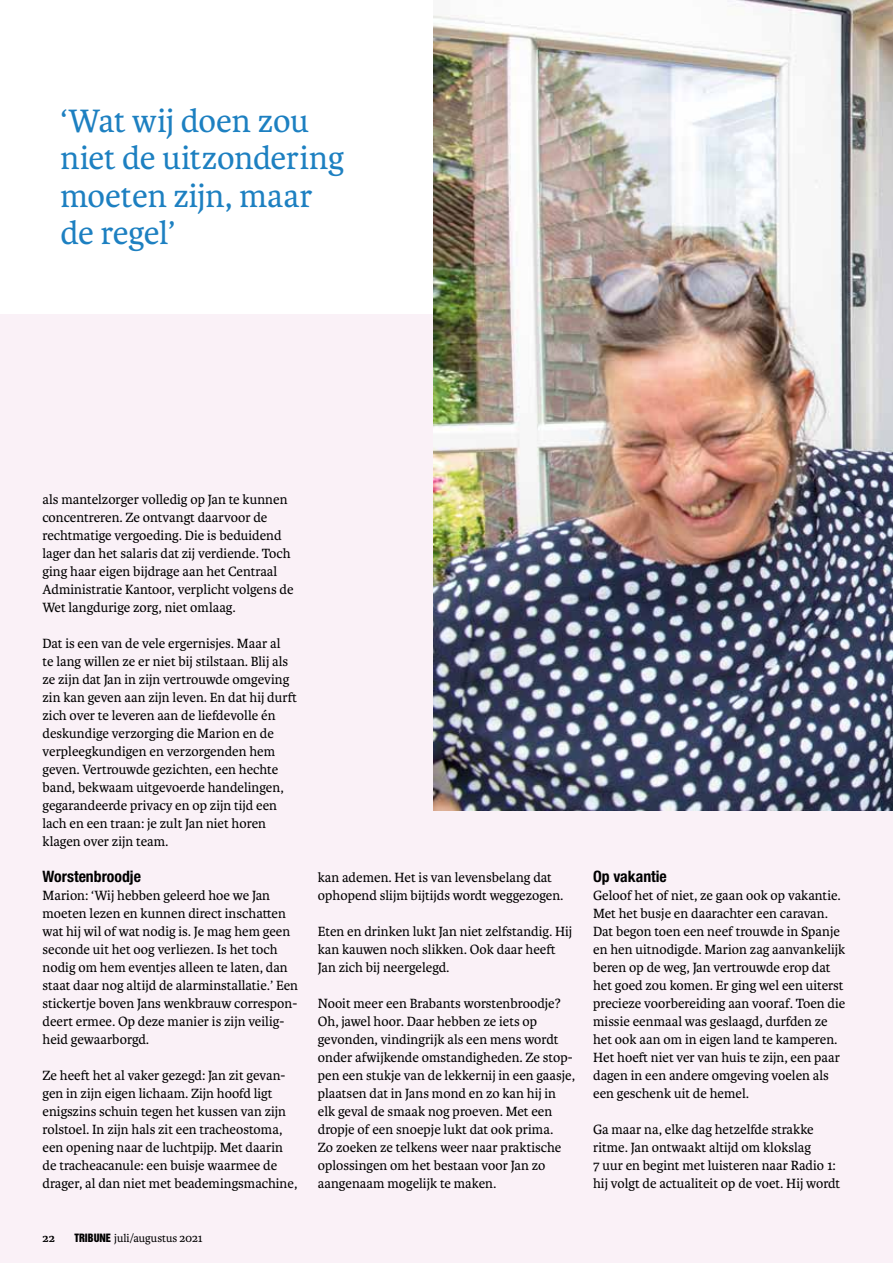
<style>
.page{position:relative;width:893px;height:1263px;background:#fff}
.page>*{position:absolute;margin:0;border:0;box-sizing:border-box;transform-origin:0 0}
.t1{font:34.5px/37.5px "Karmina";letter-spacing:-.005em;color:#1d80c1}
.t2{font:700 condensed 15.75px "Helvetica Neue LT Std";color:#000}
.t3{font:14.25px/18px "Karmina";color:#000}
.t4{font:12px "Karmina";color:#000}
.t5{font:700 12px "Karmina";color:#000}
.s1{font-family:"Helvetica Inserat LT Std";font-size:10.5px}
</style>
<div class="page">
<div style="left:0;top:315px;width:893px;height:948px;background:#faf1f7"></div>
<img style="left:434px;top:0;width:459px;height:810px">
<h1 class="t1" style="left:61px;top:102px;width:285px">‘Wat wij doen zou niet de uitzondering moeten zijn, maar de regel’</h1>
<p class="t3" style="left:43px;top:491px;width:253px">als mantelzorger volledig op Jan te kunnen concentreren. Ze ontvangt daarvoor de rechtmatige vergoeding. Die is beduidend lager dan het salaris dat zij verdiende. Toch ging haar eigen bijdrage aan het Centraal Administratie Kantoor, verplicht volgens de Wet langdurige zorg, niet omlaag.</p>
<p class="t3" style="left:43px;top:635px;width:256px">Dat is een van de vele ergernisjes. Maar al<br>te lang willen ze er niet bij stilstaan. Blij als ze zijn dat Jan in zijn vertrouwde omgeving zin kan geven aan zijn leven. En dat hij durft zich over te leveren aan de liefdevolle én deskundige verzorging die Marion en de verpleegkundigen en verzorgenden hem geven. Vertrouwde gezichten, een hechte band, bekwaam uitgevoerde handelingen, gegarandeerde privacy en op zijn tijd een lach en een traan: je zult Jan niet horen klagen over zijn team.</p>
<p class="t2" style="left:43px;top:867px;width:100px">Worstenbroodje</p>
<p class="t3" style="left:43px;top:887px;width:257px">Marion: ‘Wij hebben geleerd hoe we Jan moeten lezen en kunnen direct inschatten wat hij wil of wat nodig is. Je mag hem geen seconde uit het oog verliezen. Is het toch nodig om hem eventjes alleen te laten, dan staat daar nog altijd de alarminstallatie.’ Een stickertje boven Jans wenkbrauw correspon&shy;deert ermee. Op deze manier is zijn veilig&shy;heid gewaarborgd.</p>
<p class="t3" style="left:43px;top:1067px;width:256px">Ze heeft het al vaker gezegd: Jan zit gevan&shy;gen in zijn eigen lichaam. Zijn hoofd ligt enigszins schuin tegen het kussen van zijn rolstoel. In zijn hals zit een tracheostoma, een opening naar de luchtpijp. Met daarin de tracheacanule: een buisje waarmee de drager, al dan niet met beademingsmachine,</p>
<p class="t5" style="left:43px;top:1231px;width:14px">22</p>
<p class="t4" style="left:74px;top:1231px;width:130px"><span class="s1">TRIBUNE</span> juli/augustus 2021</p>
<p class="t3" style="left:318px;top:869px;width:247px">kan ademen. Het is van levensbelang dat ophopend slijm bijtijds wordt weggezogen.</p>
<p class="t3" style="left:318px;top:923px;width:256px">Eten en drinken lukt Jan niet zelfstandig. Hij kan kauwen noch slikken. Ook daar heeft<br>Jan zich bij neergelegd.</p>
<p class="t3" style="left:318px;top:995px;width:259px">Nooit meer een Brabants worstenbroodje?<br>Oh, jawel hoor. Daar hebben ze iets op gevonden, vindingrijk als een mens wordt onder afwijkende omstandigheden. Ze stop&shy;pen een stukje van de lekkernij in een gaasje, plaatsen dat in Jans mond en zo kan hij in elk geval de smaak nog proeven. Met een dropje of een snoepje lukt dat ook prima.<br>Zo zoeken ze telkens weer naar praktische oplossingen om het bestaan voor Jan zo aangenaam mogelijk te maken.</p>
<p class="t2" style="left:593px;top:867px;width:75px">Op vakantie</p>
<p class="t3" style="left:593px;top:887px;width:254px">Geloof het of niet, ze gaan ook op vakantie.<br>Met het busje en daarachter een caravan.<br>Dat begon toen een neef trouwde in Spanje en hen uitnodigde. Marion zag aanvankelijk beren op de weg, Jan vertrouwde erop dat het goed zou komen. Er ging wel een uiterst precieze voorbereiding aan vooraf. Toen die missie eenmaal was geslaagd, durfden ze het ook aan om in eigen land te kamperen.<br>Het hoeft niet ver van huis te zijn, een paar dagen in een andere omgeving voelen als een geschenk uit de hemel.</p>
<p class="t3" style="left:593px;top:1121px;width:249px">Ga maar na, elke dag hetzelfde strakke ritme. Jan ontwaakt altijd om klokslag<br>7 uur en begint met luisteren naar Radio 1: hij volgt de actualiteit op de voet. Hij wordt</p>
</div>
